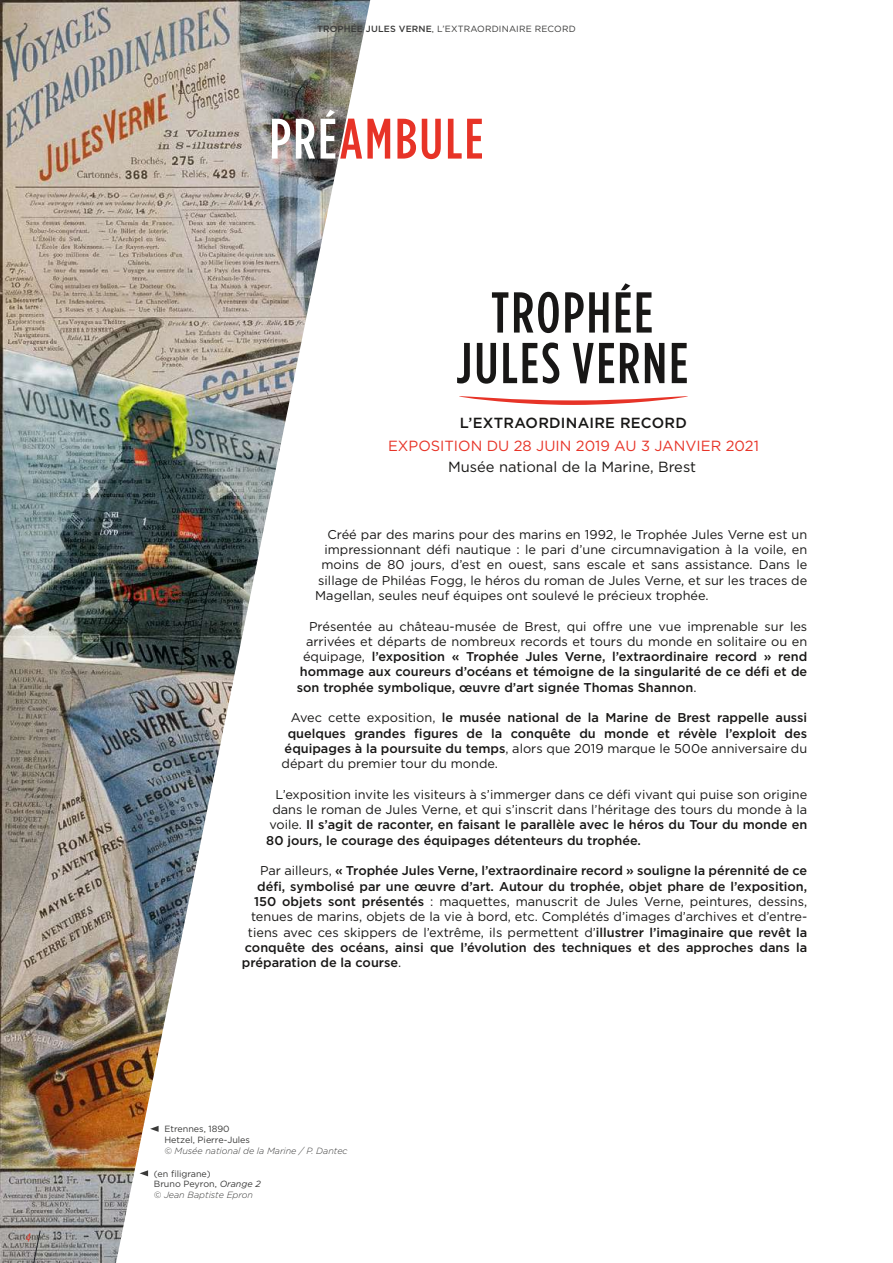
<style>
.page{position:relative;width:893px;height:1263px;background:#fff}
.page>*{position:absolute;margin:0;border:0;box-sizing:border-box;transform-origin:0 0}
.t1{font:500 57.45px/50.6px "Gotham Condensed";letter-spacing:.04em;color:#181716;text-align:center}
.t2{font:500 57px "Gotham Condensed";letter-spacing:.04em;color:#e73327}
.t3{font:14.7px "Gotham";color:#e73327}
.t4{font:14.7px "Gotham";color:#181716}
.t5{font:500 14.7px "Gotham";letter-spacing:.015em;color:#181716}
.t6{font:12.75px "Gotham";color:#181716}
.t7{font:500 12.75px "Gotham";color:#181716}
.t8{font:9px/10.8px "Gotham";color:#3a3a39}
.t9{font:italic 300 9px "Gotham";color:#3a3a39}
.s1{font-weight:500}
.s2{color:#fff}
.s3{font-weight:400}
.s4{font-style:italic}
.s5{font-weight:300;font-style:italic}
</style>
<div class="page">
<img style="left:0;top:0;width:116px;height:1263px">
<img style="left:116px;top:0;width:255px;height:1263px">
<svg style="left:459px;top:396px;width:229px;height:9px"></svg>
<svg style="left:150px;top:1126px;width:9px;height:6px"></svg>
<svg style="left:140px;top:1170px;width:8px;height:6px"></svg>
<svg style="left:24px;top:1230px;width:17px;height:33px"></svg>
<p class="t8" style="left:317px;top:23px;width:260px"><span class="s1">TROPHÉE JULES VERNE</span>, L’EXTRAORDINAIRE RECORD</p>
<h2 class="t2" style="left:270px;top:106px;width:215px"><span class="s2">PRÉ</span>AMBULE</h2>
<h1 class="t1" style="left:456px;top:287px;width:234px">TROPHÉE<br>JULES VERNE</h1>
<p class="t5" style="left:460px;top:413px;width:228px">L’EXTRAORDINAIRE RECORD</p>
<p class="t3" style="left:388px;top:436px;width:372px">EXPOSITION DU 28 JUIN 2019 AU 3 JANVIER 2021</p>
<p class="t4" style="left:448px;top:458px;width:249px">Musée national de la Marine, Brest</p>
<p class="t6" style="left:327px;top:526px;width:481px">Créé par des marins pour des marins en 1992, le Trophée Jules Verne est un</p>
<p class="t6" style="left:324px;top:541px;width:484px">impressionnant défi nautique : le pari d’une circumnavigation à la voile, en</p>
<p class="t6" style="left:321px;top:557px;width:487px">moins de 80 jours, d’est en ouest, sans escale et sans assistance. Dans le</p>
<p class="t6" style="left:318px;top:572px;width:491px">sillage de Philéas Fogg, le héros du roman de Jules Verne, et sur les traces de</p>
<p class="t6" style="left:315px;top:587px;width:395px">Magellan, seules neuf équipes ont soulevé le précieux trophée.</p>
<p class="t6" style="left:309px;top:618px;width:500px">Présentée au château-musée de Brest, qui offre une vue imprenable sur les</p>
<p class="t6" style="left:306px;top:633px;width:503px">arrivées et départs de nombreux records et tours du monde en solitaire ou en</p>
<p class="t7" style="left:303px;top:648px;width:506px"><span class="s3">équipage,</span> l’exposition « Trophée Jules Verne, l’extraordinaire record » rend</p>
<p class="t7" style="left:300px;top:663px;width:509px">hommage aux coureurs d’océans et témoigne de la singularité de ce défi et de</p>
<p class="t7" style="left:297px;top:679px;width:401px">son trophée symbolique, œuvre d’art signée Thomas Shannon<span class="s3">.</span></p>
<p class="t7" style="left:291px;top:709px;width:518px"><span class="s3">Avec cette exposition,</span> le musée national de la Marine de Brest rappelle aussi</p>
<p class="t7" style="left:288px;top:725px;width:521px">quelques grandes figures de la conquête du monde et révèle l’exploit des</p>
<p class="t6" style="left:285px;top:740px;width:524px"><span class="s1">équipages à la poursuite du temps</span>, alors que 2019 marque le 500e anniversaire du</p>
<p class="t6" style="left:282px;top:755px;width:218px">départ du premier tour du monde.</p>
<p class="t6" style="left:275px;top:786px;width:533px">L’exposition invite les visiteurs à s’immerger dans ce défi vivant qui puise son origine</p>
<p class="t6" style="left:272px;top:801px;width:536px">dans le roman de Jules Verne, et qui s’inscrit dans l’héritage des tours du monde à la</p>
<p class="t7" style="left:269px;top:816px;width:539px"><span class="s3">voile.</span> Il s’agit de raconter, en faisant le parallèle avec le héros du Tour du monde en</p>
<p class="t7" style="left:266px;top:832px;width:376px">80 jours, le courage des équipages détenteurs du trophée.</p>
<p class="t7" style="left:260px;top:862px;width:549px"><span class="s3">Par ailleurs,</span> « Trophée Jules Verne, l’extraordinaire record » souligne la pérennité de ce</p>
<p class="t7" style="left:257px;top:878px;width:552px">défi, symbolisé par une œuvre d’art. Autour du trophée, objet phare de l’exposition,</p>
<p class="t6" style="left:254px;top:893px;width:555px"><span class="s1">150 objets sont présentés</span> : maquettes, manuscrit de Jules Verne, peintures, dessins,</p>
<p class="t6" style="left:251px;top:908px;width:558px">tenues de marins, objets de la vie à bord, etc. Complétés d’images d’archives et d’entre-</p>
<p class="t6" style="left:248px;top:924px;width:561px">tiens avec ces skippers de l’extrême, ils permettent d’<span class="s1">illustrer l’imaginaire que revêt la</span></p>
<p class="t7" style="left:245px;top:939px;width:564px">conquête des océans, ainsi que l’évolution des techniques et des approches dans la</p>
<p class="t7" style="left:242px;top:954px;width:161px">préparation de la course<span class="s3">.</span></p>
<p class="t8" style="left:164px;top:1123px;width:87px">Etrennes, 1890<br>Hetzel, Pierre-Jules</p>
<p class="t9" style="left:164px;top:1145px;width:185px">© Musée national de la Marine / P. Dantec</p>
<p class="t8" style="left:154px;top:1168px;width:108px">(en filigrane)<br>Bruno Peyron, <span class="s4">Orange 2 </span><span class="s5">© Jean Baptiste Epron</span></p>
</div>
